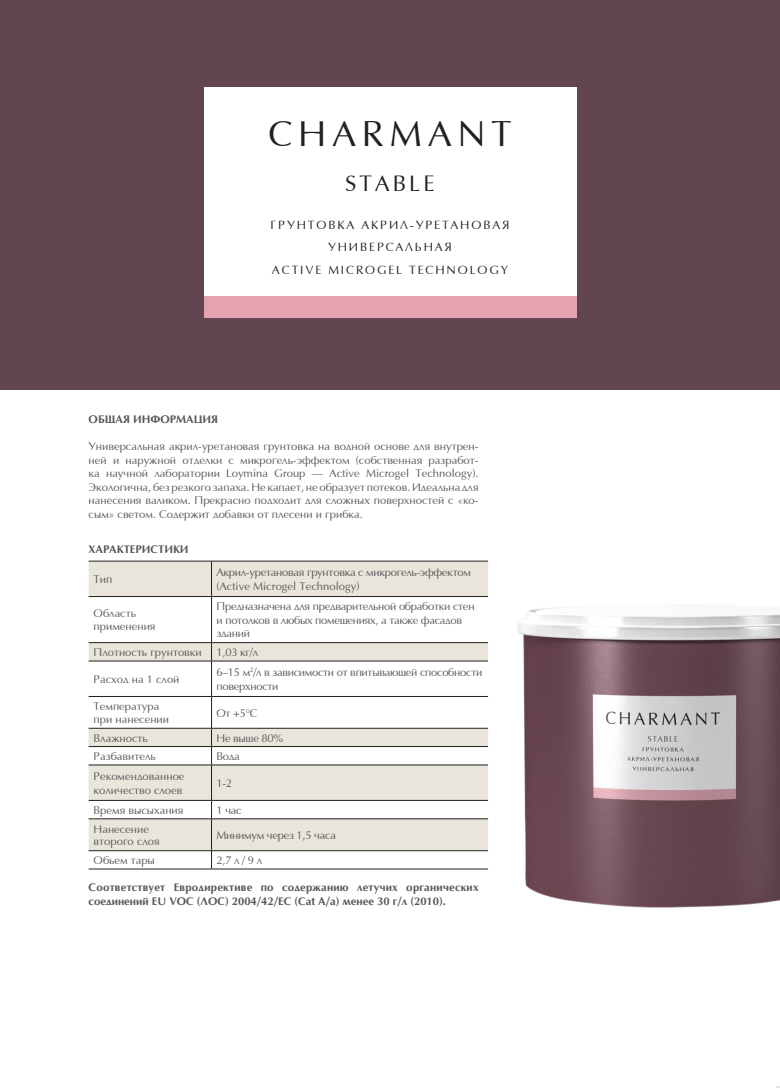
<style>
.page{position:relative;width:780px;height:1088px;background:#fff}
.page>*{position:absolute;margin:0;border:0;box-sizing:border-box;transform-origin:0 0}
.Текст{font:36.25px "Optima";letter-spacing:.155em;color:#231f20}
.Текст-2{font:22.5px "Optima";letter-spacing:.13em;color:#231f20}
.Текст-3{font:12px "Optima";letter-spacing:.155em;color:#231f20}
.Текст-4{font:11.25px/13.5px "Optima";color:#57585a;text-align:justify}
.Текст-5{font:11.25px/13.5px "Optima";letter-spacing:-.025em;color:#57585a}
.Текст-6{font:700 11.25px/13.5px "Optima";letter-spacing:.02em;color:#57585a}
.Текст-7{font:700 11.25px "Optima";color:#57585a}
</style>
<div class="page">
<div style="left:89px;top:562px;width:399px;height:34px;background:#e9e5db"></div>
<svg style="left:89px;top:727px;width:399px;height:1px"></svg>
<hr style="left:89px;top:596px;width:122px;height:1px;background:#231f20">
<hr style="left:211px;top:596px;width:277px;height:1px;background:#231f20">
<hr style="left:89px;top:642px;width:122px;height:1px;background:#231f20">
<hr style="left:211px;top:642px;width:277px;height:1px;background:#231f20">
<hr style="left:89px;top:696px;width:122px;height:1px;background:#231f20">
<hr style="left:211px;top:696px;width:277px;height:1px;background:#231f20">
<hr style="left:89px;top:561px;width:122px;height:1px;background:#231f20">
<hr style="left:211px;top:561px;width:277px;height:1px;background:#231f20">
<hr style="left:211px;top:561px;width:1px;height:35px;background:#231f20">
<hr style="left:211px;top:597px;width:1px;height:45px;background:#231f20">
<svg style="left:89px;top:643px;width:399px;height:53px"></svg>
<hr style="left:211px;top:661px;width:1px;height:35px;background:#231f20">
<hr style="left:211px;top:697px;width:1px;height:31px;background:#231f20">
<svg style="left:89px;top:728px;width:399px;height:141px"></svg>
<hr style="left:89px;top:869px;width:122px;height:1px;background:#231f20">
<hr style="left:211px;top:869px;width:277px;height:1px;background:#231f20">
<div style="left:0;top:0;width:780px;height:390px;background:#614651"></div>
<div style="left:204px;top:87px;width:372px;height:212px;background:#fff"></div>
<div style="left:204px;top:296px;width:372px;height:21px;background:#e5a3af"></div>
<img style="left:518px;top:605px;width:262px;height:303px">
<p class="Текст" style="left:268px;top:115px;width:245px">CHARMANT</p>
<p class="Текст-2" style="left:345px;top:172px;width:91px">STABLE</p>
<p class="Текст-3" style="left:270px;top:218px;width:240px">ГРУНТОВКА АКРИЛ-УРЕТАНОВАЯ</p>
<p class="Текст-3" style="left:328px;top:241px;width:125px">УНИВЕРСАЛЬНАЯ</p>
<p class="Текст-3" style="left:272px;top:263px;width:237px">ACTIVE MICROGEL TECHNOLOGY</p>
<p class="Текст-7" style="left:89px;top:413px;width:131px">ОБЩАЯ ИНФОРМАЦИЯ</p>
<p class="Текст-4" style="left:89px;top:440px;width:391px">Универсальная акрил-уретановая грунтовка на водной основе для внутрен&shy;ней и наружной отделки с микрогель-эффектом (собственная разработ&shy;ка научной лаборатории Loymina Group — Active Microgel Technology).<br>Экологична, без резкого запаха. Не капает, не образует потеков. Идеальна для нанесения валиком. Прекрасно подходит для сложных поверхностей с «ко&shy;сым» светом. Содержит добавки от плесени и грибка.</p>
<p class="Текст-7" style="left:89px;top:543px;width:102px">ХАРАКТЕРИСТИКИ</p>
<p class="Текст-4" style="left:94px;top:573px;width:20px">Тип</p>
<p class="Текст-5" style="left:216px;top:566px;width:256px">Акрил-уретановая грунтовка с микрогель-эффектом (Active Microgel Technology)</p>
<p class="Текст-4" style="left:94px;top:607px;width:44px">Область</p>
<p class="Текст-4" style="left:94px;top:620px;width:63px">применения</p>
<p class="Текст-5" style="left:216px;top:600px;width:259px">Предназначена для предварительной обработки стен и потолков в любых помещениях, а также фасадов зданий</p>
<p class="Текст-4" style="left:94px;top:646px;width:110px">Плотность грунтовки</p>
<p class="Текст-4" style="left:216px;top:646px;width:43px">1,03 кг/л</p>
<p class="Текст-4" style="left:94px;top:673px;width:87px">Расход на 1 слой</p>
<p class="Текст-5" style="left:216px;top:666px;width:267px">6–15 м<sup>2</sup>/л в зависимости от впитывающей способности поверхности</p>
<p class="Текст-4" style="left:94px;top:700px;width:67px">Температура</p>
<p class="Текст-4" style="left:94px;top:713px;width:77px">при нанесении</p>
<p class="Текст-4" style="left:216px;top:706px;width:42px">От +5°С</p>
<p class="Текст-4" style="left:94px;top:731px;width:55px">Влажность</p>
<p class="Текст-4" style="left:216px;top:731px;width:68px">Не выше 80%</p>
<p class="Текст-4" style="left:94px;top:750px;width:64px">Разбавитель</p>
<p class="Текст-4" style="left:216px;top:750px;width:25px">Вода</p>
<p class="Текст-4" style="left:94px;top:770px;width:92px">Рекомендованное количество слоев</p>
<p class="Текст-4" style="left:216px;top:777px;width:17px">1-2</p>
<p class="Текст-4" style="left:94px;top:804px;width:91px">Время высыхания</p>
<p class="Текст-4" style="left:216px;top:804px;width:27px">1 час</p>
<p class="Текст-4" style="left:94px;top:822px;width:57px">Нанесение</p>
<p class="Текст-4" style="left:94px;top:835px;width:68px">второго слоя</p>
<p class="Текст-5" style="left:216px;top:829px;width:121px">Минимум через 1,5 часа</p>
<p class="Текст-4" style="left:94px;top:854px;width:63px">Объем тары</p>
<p class="Текст-4" style="left:216px;top:854px;width:47px">2,7 л / 9 л</p>
<p class="Текст-6" style="left:89px;top:881px;width:391px">Соответствует Евродирективе по содержанию летучих органических соединений EU VOC (ЛОС) 2004/42/EC (Cat A/a) менее 30 г/л (2010).</p>
</div>
